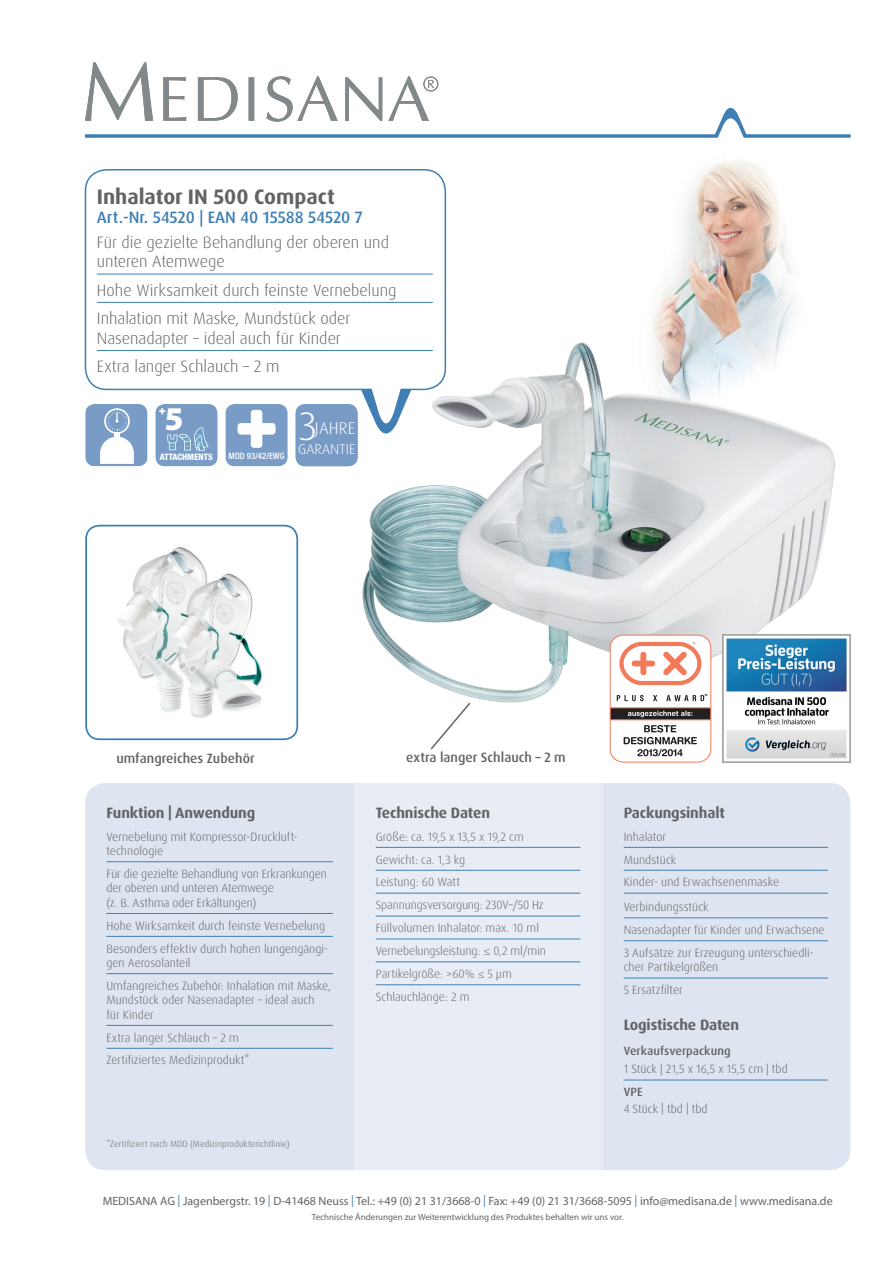
<style>
.page{position:relative;width:893px;height:1263px;background:#fff}
.page>*{position:absolute;margin:0;border:0;box-sizing:border-box;transform-origin:0 0}
.t1{font:300 39.75px "Dax Pro";color:#fff}
.t2{font:900 33.3px "Myriad Pro";color:#fff}
.t3{font:700 21px "Dax Pro";color:#636366}
.t4{font:300 16.95px "Dax Pro";letter-spacing:.01em;color:#fff}
.t5{font:300 16.5px/28.3px "Dax Pro";color:#636366}
.t6{font:500 16.5px "Dax Pro";color:#3f7fb3}
.t7{font:700 15px "Dax Pro";letter-spacing:-.01em;color:#636366}
.t8{font:300 14.1px "Dax Pro";letter-spacing:.01em;color:#fff}
.t9{font:500 13.5px "Dax Pro";color:#636366}
.t10{font:300 12px/23px "Dax Pro";color:#636366}
.t11{font:12px "Myriad Pro";color:#636366}
.t12{font:500 12px "Dax Pro";letter-spacing:.005em;color:#636366}
.t13{font:9px "Myriad Pro";color:#636366}
.t14{font:300 9px "Dax Pro";letter-spacing:.015em;color:#636366}
.t15{font:500 condensed 8.85px "Helvetica Neue LT Std";color:#fff}
.t16{font:800 condensed 8.85px "Helvetica Neue LT Std";color:#fff}
.s1{font-family:"Myriad Pro"}
.s2{color:#3f7fb3}
</style>
<div class="page">
<img style="left:653px;top:160px;width:143px;height:163px">
<img style="left:327px;top:323px;width:524px;height:403px">
<div style="left:86px;top:784px;width:764px;height:385px;background:#dee5f0;border-radius:19px"></div>
<div style="left:354px;top:783px;width:248px;height:387px;background:#e8edf5"></div>
<svg style="left:85px;top:62px;width:68px;height:59px"></svg>
<svg style="left:163px;top:77px;width:23px;height:44px"></svg>
<svg style="left:198px;top:77px;width:40px;height:44px"></svg>
<svg style="left:249px;top:77px;width:5px;height:44px"></svg>
<svg style="left:266px;top:76px;width:72px;height:46px"></svg>
<svg style="left:345px;top:77px;width:37px;height:44px"></svg>
<svg style="left:388px;top:76px;width:50px;height:45px"></svg>
<hr style="left:85px;top:134px;width:765px;height:3px;background:#3f7fb3">
<svg style="left:713px;top:108px;width:36px;height:30px"></svg>
<hr style="left:106px;top:861px;width:227px;height:1px;background:#3f7fb3">
<hr style="left:106px;top:913px;width:227px;height:1px;background:#3f7fb3">
<hr style="left:106px;top:936px;width:227px;height:1px;background:#3f7fb3">
<hr style="left:106px;top:973px;width:227px;height:1px;background:#3f7fb3">
<hr style="left:106px;top:1025px;width:227px;height:1px;background:#3f7fb3">
<hr style="left:106px;top:1048px;width:227px;height:1px;background:#3f7fb3">
<hr style="left:376px;top:847px;width:204px;height:1px;background:#3f7fb3">
<hr style="left:376px;top:870px;width:204px;height:1px;background:#3f7fb3">
<hr style="left:376px;top:893px;width:204px;height:1px;background:#3f7fb3">
<hr style="left:376px;top:916px;width:204px;height:1px;background:#3f7fb3">
<hr style="left:376px;top:938px;width:204px;height:1px;background:#3f7fb3">
<hr style="left:376px;top:961px;width:204px;height:1px;background:#3f7fb3">
<hr style="left:376px;top:984px;width:204px;height:1px;background:#3f7fb3">
<hr style="left:624px;top:847px;width:204px;height:1px;background:#3f7fb3">
<hr style="left:624px;top:870px;width:204px;height:1px;background:#3f7fb3">
<hr style="left:624px;top:893px;width:204px;height:1px;background:#3f7fb3">
<hr style="left:624px;top:917px;width:204px;height:1px;background:#3f7fb3">
<hr style="left:624px;top:940px;width:204px;height:1px;background:#3f7fb3">
<hr style="left:624px;top:978px;width:204px;height:1px;background:#3f7fb3">
<hr style="left:624px;top:1080px;width:204px;height:1px;background:#3f7fb3">
<div style="left:295px;top:404px;width:63px;height:62px;background:#789bc6;border-radius:10px"></div>
<svg style="left:429px;top:701px;width:43px;height:49px"></svg>
<div style="left:85px;top:170px;width:360px;height:219px;background:#fff;border-radius:21px"></div>
<hr style="left:97px;top:274px;width:336px;height:1px;background:#3f7fb3">
<hr style="left:97px;top:302px;width:336px;height:1px;background:#3f7fb3">
<hr style="left:97px;top:350px;width:336px;height:1px;background:#3f7fb3">
<div style="left:85px;top:169px;width:361px;height:221px;border:2px solid #3f7fb3;border-radius:21px"></div>
<svg style="left:361px;top:387px;width:50px;height:61px"></svg>
<div style="left:610px;top:635px;width:101px;height:127px;background:#fff;border-radius:13px"></div>
<div style="left:610px;top:635px;width:101px;height:127px;border:1px solid #f3795b;border-radius:13px"></div>
<svg style="left:617px;top:695px;width:27px;height:6px"></svg>
<svg style="left:653px;top:695px;width:4px;height:6px"></svg>
<svg style="left:666px;top:694px;width:41px;height:7px"></svg>
<svg style="left:619px;top:642px;width:82px;height:43px"></svg>
<svg style="left:610px;top:707px;width:101px;height:49px"></svg>
<img style="left:723px;top:635px;width:127px;height:127px">
<img style="left:117px;top:547px;width:146px;height:171px">
<div style="left:85px;top:525px;width:213px;height:215px;border:2px solid #3f7fb3;border-radius:13px"></div>
<svg style="left:85px;top:404px;width:62px;height:62px"></svg>
<svg style="left:155px;top:404px;width:63px;height:62px;background:#81a4ca"></svg>
<svg style="left:225px;top:404px;width:63px;height:62px"></svg>
<h3 class="t3" style="left:97px;top:183px;width:239px">Inhalator IN 500 Compact</h3>
<h3 class="t6" style="left:97px;top:207px;width:268px">Art.-Nr. 54520 | EAN 40 15588 54520 7</h3>
<h3 class="t5" style="left:97px;top:232px;width:294px;line-height:19.8px">Für die gezielte Behandlung der oberen und unteren Atemwege</h3>
<h3 class="t5" style="left:97px;top:276px;width:301px">Hohe Wirksamkeit durch feinste Vernebelung<br>Inhalation mit Maske, Mundstück oder</h3>
<h3 class="t5" style="left:97px;top:324px;width:246px">Nasenadapter – ideal auch für Kinder<br>Extra langer Schlauch – 2 m</h3>
<h2 class="t2" style="left:164px;top:400px;width:21px">5</h2>
<p class="t16" style="left:160px;top:451px;width:54px">ATTACHMENTS</p>
<p class="t15" style="left:229px;top:450px;width:57px">MDD 93/42/EWG</p>
<h1 class="t1" style="left:299px;top:400px;width:20px">3</h1>
<h3 class="t4" style="left:315px;top:417px;width:42px">JAHRE</h3>
<p class="t8" style="left:298px;top:440px;width:59px">GARANTIE</p>
<p class="t9" style="left:116px;top:749px;width:140px">umfangreiches Zubehör</p>
<p class="t7" style="left:106px;top:803px;width:150px">Funktion | Anwendung</p>
<p class="t10" style="left:106px;top:829px;width:193px;line-height:14.4px">Vernebelung mit Kompressor-Druckluft&shy;technologie</p>
<p class="t10" style="left:106px;top:866px;width:222px;line-height:14.4px">Für die gezielte Behandlung von Erkrankungen der oberen und unteren Atemwege<br>(z. B. Asthma oder Erkältungen)</p>
<p class="t10" style="left:106px;top:914px;width:223px">Hohe Wirksamkeit durch feinste Vernebelung<br>Besonders effektiv durch hohen lungengängi-</p>
<p class="t10" style="left:106px;top:951px;width:226px">gen Aerosolanteil<br>Umfangreiches Zubehör: Inhalation mit Maske,</p>
<p class="t10" style="left:106px;top:993px;width:210px;line-height:14.4px">Mundstück oder Nasenadapter – ideal auch für Kinder</p>
<p class="t10" style="left:106px;top:1026px;width:144px">Extra langer Schlauch – 2 m<br>Zertifiziertes Medizinprodukt*</p>
<p class="t14" style="left:106px;top:1138px;width:185px">*Zertifiziert nach MDD (Medizinprodukterichtlinie)</p>
<p class="t9" style="left:406px;top:749px;width:161px">extra langer Schlauch – 2 m</p>
<p class="t7" style="left:376px;top:803px;width:116px">Technische Daten</p>
<p class="t10" style="left:376px;top:825px;width:172px">Größe: ca. 19,5 x 13,5 x 19,2 cm<br>Gewicht: ca. 1,3 kg<br>Leistung: 60 Watt<br>Spannungsversorgung: 230V~/50 Hz<br>Füllvolumen Inhalator: max. 10 ml<br>Vernebelungsleistung: <span class="s1">≤</span> 0,2 ml/min<br>Partikelgröße: &gt;60% <span class="s1">≤</span> 5 μm<br>Schlauchlänge: 2 m</p>
<p class="t7" style="left:624px;top:803px;width:103px">Packungsinhalt</p>
<p class="t10" style="left:624px;top:825px;width:157px">Inhalator<br>Mundstück<br>Kinder- und Erwachsenenmaske</p>
<p class="t10" style="left:624px;top:895px;width:202px">Verbindungsstück<br>Nasenadapter für Kinder und Erwachsene<br>3 Aufsätze zur Erzeugung unterschiedli-</p>
<p class="t10" style="left:624px;top:956px;width:96px">cher Partikelgrößen<br>5 Ersatzfilter</p>
<p class="t7" style="left:624px;top:1015px;width:117px">Logistische Daten</p>
<p class="t12" style="left:624px;top:1043px;width:108px">Verkaufsverpackung</p>
<p class="t10" style="left:624px;top:1058px;width:166px">1 Stück | 21,5 x 16,5 x 15,5 cm | tbd</p>
<p class="t12" style="left:624px;top:1084px;width:20px">VPE</p>
<p class="t10" style="left:624px;top:1097px;width:85px">4 Stück | tbd | tbd</p>
<p class="t11" style="left:103px;top:1194px;width:731px">MEDISANA AG <span class="s2">|</span> Jagenbergstr. 19 <span class="s2">|</span> D-41468 Neuss <span class="s2">|</span> Tel.: +49 (0) 21 31/3668-0 <span class="s2">|</span> Fax: +49 (0) 21 31/3668-5095 <span class="s2">|</span> info@medisana.de <span class="s2">|</span> www.medisana.de</p>
<p class="t13" style="left:312px;top:1212px;width:313px">Technische Änderungen zur Weiterentwicklung des Produktes behalten wir uns vor.</p>
</div>
